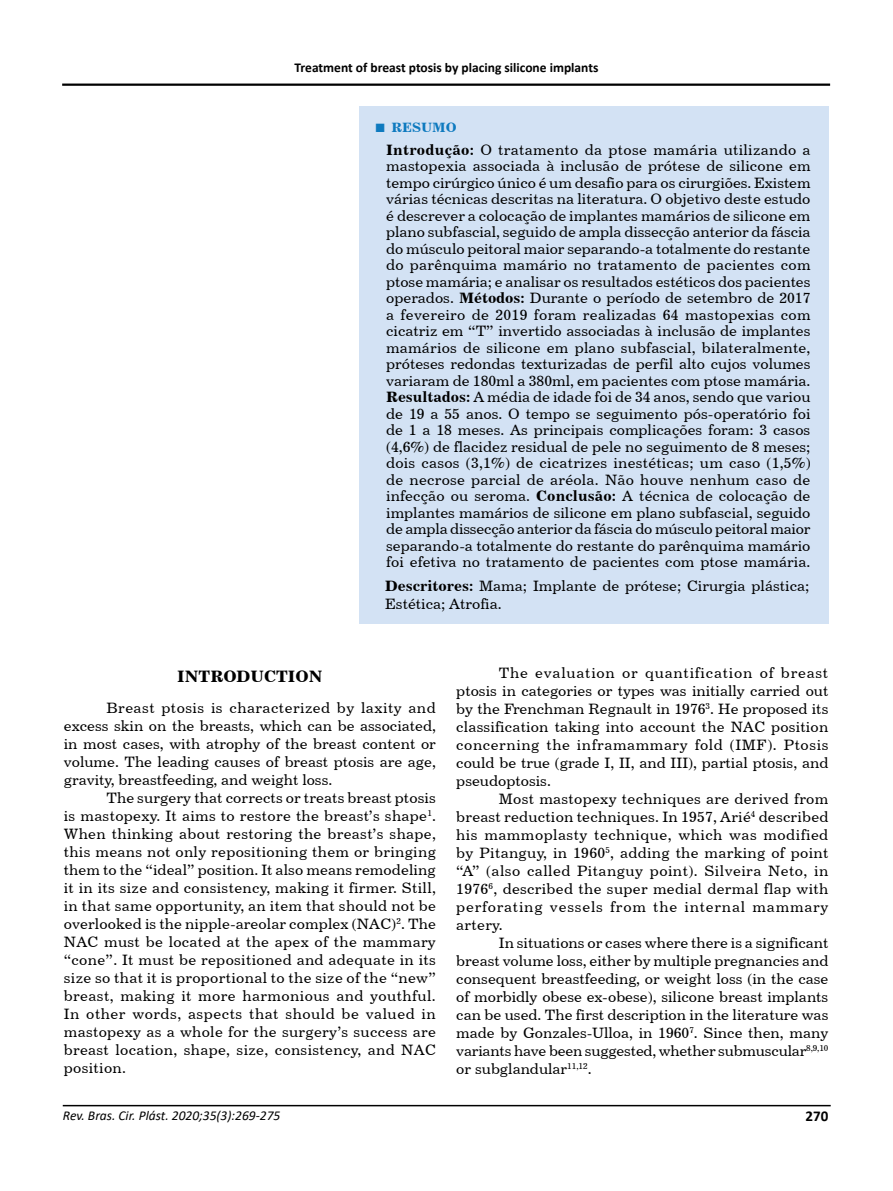
<style>
.page{position:relative;width:893px;height:1191px;background:#fff}
.page>*{position:absolute;margin:0;border:0;box-sizing:border-box;transform-origin:0 0}
.t1{font:16.5px "Century 731 BT Bold A";color:#000}
.t2{font:15px/18px "Century 731 BT Roman A";color:#000;text-align:justify}
.t3{font:700 15px "Calibri";color:#000}
.t4{font:700 13.5px "Calibri";color:#000}
.t5{font:italic 13.5px "Calibri";color:#000}
.t6{font:13.5px "Century 731 BT Bold A";color:#0e7abf}
.s1{font-family:"Times New Roman";font-weight:700;font-size:18px}
.s2{font-family:"Century 731 BT Bold A"}
</style>
<div class="page">
<hr style="left:63px;top:1104px;width:768px;height:2px;background:#000">
<hr style="left:62px;top:84px;width:768px;height:2px;background:#000">
<div style="left:359px;top:106px;width:469px;height:518px;background:#d3e2f4"></div>
<p class="t4" style="left:295px;top:58px;width:305px">Treatment of breast ptosis by placing silicone implants</p>
<p class="t6" style="left:375px;top:119px;width:83px"><span class="s1">■</span> RESUMO</p>
<p class="t2" style="left:386px;top:141px;width:426px;line-height:16.5px"><span class="s2">Introdução:</span> O tratamento da ptose mamária utilizando a mastopexia associada à inclusão de prótese de silicone em tempo cirúrgico único é um desafio para os cirurgiões. Existem várias técnicas descritas na literatura. O objetivo deste estudo é descrever a colocação de implantes mamários de silicone em plano subfascial, seguido de ampla dissecção anterior da fáscia do músculo peitoral maior separando-a totalmente do restante do parênquima mamário no tratamento de pacientes com ptose mamária; e analisar os resultados estéticos dos pacientes operados. <span class="s2">Métodos:</span> Durante o período de setembro de 2017 a fevereiro de 2019 foram realizadas 64 mastopexias com cicatriz em “T” invertido associadas à inclusão de implantes mamários de silicone em plano subfascial, bilateralmente, próteses redondas texturizadas de perfil alto cujos volumes variaram de 180ml a 380ml, em pacientes com ptose mamária.<br><span class="s2">Resultados:</span> A média de idade foi de 34 anos, sendo que variou de 19 a 55 anos. O tempo se seguimento pós-operatório foi de 1 a 18 meses. As principais complicações foram: 3 casos (4,6%) de flacidez residual de pele no seguimento de 8 meses; dois casos (3,1%) de cicatrizes inestéticas; um caso (1,5%) de necrose parcial de aréola. Não houve nenhum caso de infecção ou seroma. <span class="s2">Conclusão:</span> A técnica de colocação de implantes mamários de silicone em plano subfascial, seguido de ampla dissecção anterior da fáscia do músculo peitoral maior separando-a totalmente do restante do parênquima mamário foi efetiva no tratamento de pacientes com ptose mamária.</p>
<p class="t2" style="left:385px;top:576px;width:426px"><span class="s2">Descritores:</span> Mama; Implante de prótese; Cirurgia plástica;<br>Estética; Atrofia.</p>
<p class="t1" style="left:177px;top:666px;width:147px">INTRODUCTION</p>
<p class="t2" style="left:64px;top:699px;width:374px;text-indent:43px">Breast ptosis is characterized by laxity and excess skin on the breasts, which can be associated, in most cases, with atrophy of the breast content or volume. The leading causes of breast ptosis are age, gravity, breastfeeding, and weight loss.</p>
<p class="t2" style="left:64px;top:789px;width:374px;text-indent:43px">The surgery that corrects or treats breast ptosis is mastopexy. It aims to restore the breast’s shape<sup>1</sup>.<br>When thinking about restoring the breast’s shape, this means not only repositioning them or bringing them to the “ideal” position. It also means remodeling it in its size and consistency, making it firmer. Still, in that same opportunity, an item that should not be overlooked is the nipple-areolar complex (NAC)<sup>2</sup>. The NAC must be located at the apex of the mammary “cone”. It must be repositioned and adequate in its size so that it is proportional to the size of the “new” breast, making it more harmonious and youthful.<br>In other words, aspects that should be valued in mastopexy as a whole for the surgery’s success are breast location, shape, size, consistency, and NAC position.</p>
<p class="t2" style="left:456px;top:663px;width:374px;text-indent:43px">The evaluation or quantification of breast ptosis in categories or types was initially carried out by the Frenchman Regnault in 1976<sup>3</sup>. He proposed its classification taking into account the NAC position concerning the inframammary fold (IMF). Ptosis could be true (grade I, II, and III), partial ptosis, and pseudoptosis.</p>
<p class="t2" style="left:456px;top:789px;width:374px;text-indent:43px">Most mastopexy techniques are derived from breast reduction techniques. In 1957, Arié<sup>4</sup> described his mammoplasty technique, which was modified by Pitanguy, in 1960<sup>5</sup>, adding the marking of point “A” (also called Pitanguy point). Silveira Neto, in 1976<sup>6</sup>, described the super medial dermal flap with perforating vessels from the internal mammary artery.</p>
<p class="t2" style="left:456px;top:933px;width:374px;text-indent:43px">In situations or cases where there is a significant breast volume loss, either by multiple pregnancies and consequent breastfeeding, or weight loss (in the case of morbidly obese ex-obese), silicone breast implants can be used. The first description in the literature was made by Gonzales-Ulloa, in 1960<sup>7</sup>. Since then, many variants have been suggested, whether submuscular<sup>8,9,10 </sup>or subglandular<sup>11,12</sup>.</p>
<p class="t5" style="left:63px;top:1105px;width:219px">Rev. Bras. Cir. Plást. 2020;35(3):269-275</p>
<p class="t3" style="left:806px;top:1105px;width:24px">270</p>
</div>
